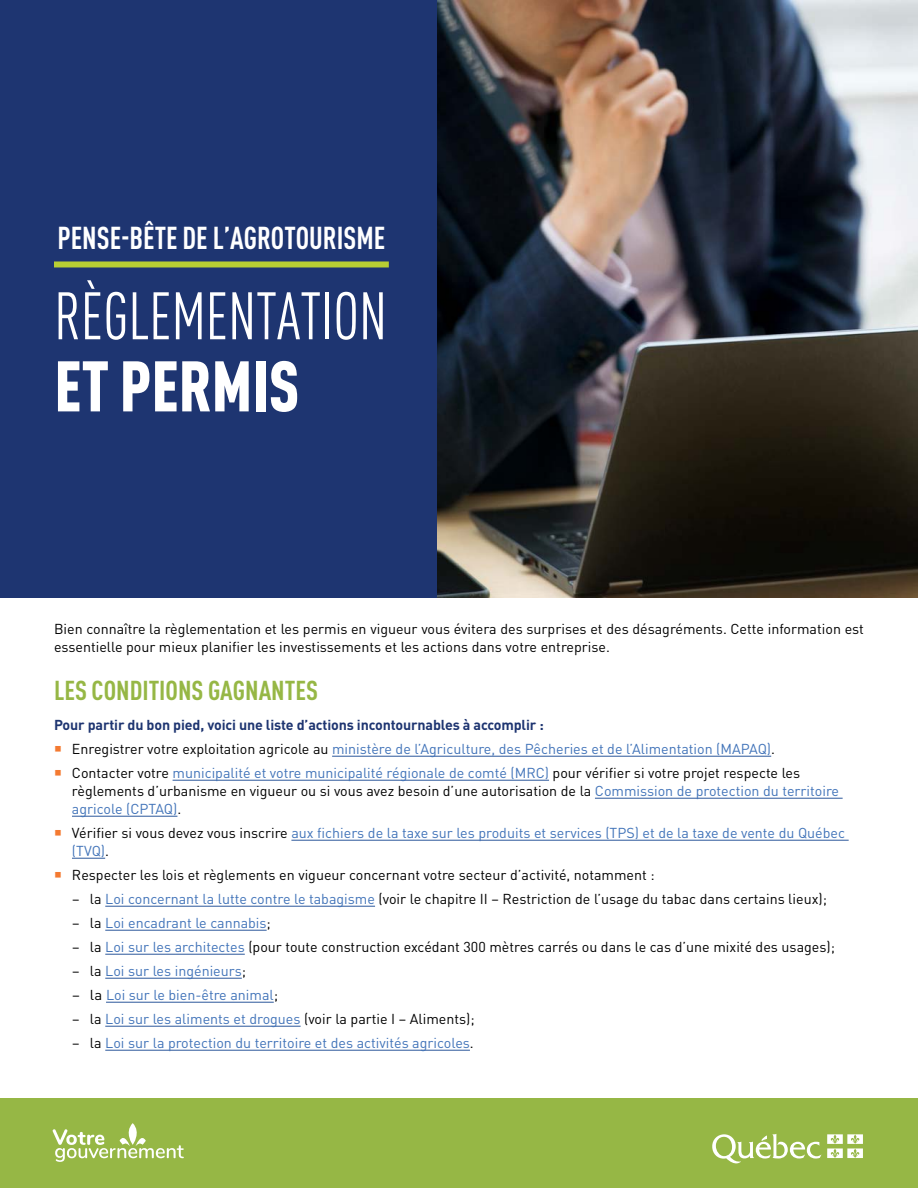
<style>
.page{position:relative;width:918px;height:1188px;background:#fff}
.page>*{position:absolute;margin:0;border:0;box-sizing:border-box;transform-origin:0 0}
.t1{font:900 condensed 70.35px "DINOT";color:#fff;scale:.93 1}
.t2{font:condensed 66px "DINOT";color:#fff;scale:.93 1}
.t3{font:700 condensed 31.2px "DINOT";color:#fff;scale:.93 1}
.t4{font:700 condensed 27px "DINOT";color:#96b745}
.t5{font:14.25px/18px "DINOT";color:#000}
.t6{font:14.25px/18px "DINOT";color:#4274b9}
.t7{font:700 14.25px "DINOT";letter-spacing:-.01em;color:#1e3571}
.s1{color:#000}
.s2{color:#4274b9}
</style>
<div class="page">
<img style="left:436px;top:0;width:482px;height:597px">
<div style="left:0;top:0;width:436px;height:597px;background:#1e3571"></div>
<div style="left:0;top:1098px;width:918px;height:90px;background:#96b745"></div>
<div style="left:54px;top:261px;width:335px;height:6px;background:#b8cf33"></div>
<svg style="left:53px;top:1123px;width:131px;height:39px"></svg>
<svg style="left:712px;top:1134px;width:109px;height:30px"></svg>
<svg style="left:827px;top:1134px;width:36px;height:24px"></svg>
<hr style="left:332px;top:756px;width:439px;height:1px;background:#2b579a">
<hr style="left:173px;top:780px;width:376px;height:1px;background:#2b579a">
<hr style="left:595px;top:798px;width:248px;height:1px;background:#2b579a">
<hr style="left:72px;top:816px;width:105px;height:1px;background:#2b579a">
<hr style="left:291px;top:840px;width:558px;height:1px;background:#2b579a">
<hr style="left:72px;top:858px;width:33px;height:1px;background:#2b579a">
<hr style="left:105px;top:906px;width:270px;height:1px;background:#2b579a">
<hr style="left:105px;top:930px;width:162px;height:1px;background:#2b579a">
<hr style="left:105px;top:954px;width:140px;height:1px;background:#2b579a">
<hr style="left:105px;top:978px;width:137px;height:1px;background:#2b579a">
<hr style="left:106px;top:1002px;width:168px;height:1px;background:#2b579a">
<hr style="left:105px;top:1026px;width:196px;height:1px;background:#2b579a">
<hr style="left:105px;top:1050px;width:365px;height:1px;background:#2b579a">
<h1 class="t3" style="left:57px;top:219px;width:354px">PENSE-BÊTE DE L’AGROTOURISME</h1>
<h1 class="t2" style="left:54px;top:278px;width:359px">RÈGLEMENTATION</h1>
<h1 class="t1" style="left:54px;top:343px;width:265px">ET PERMIS</h1>
<p class="t5" style="left:54px;top:619px;width:811px">Bien connaître la règlementation et les permis en vigueur vous évitera des surprises et des désagréments. Cette information est essentielle pour mieux planifier les investissements et les actions dans votre entreprise.</p>
<h3 class="t4" style="left:54px;top:674px;width:265px">LES CONDITIONS GAGNANTES</h3>
<h4 class="t7" style="left:54px;top:715px;width:491px">Pour partir du bon pied, voici une liste d’actions incontournables à accomplir :</h4>
<p class="t6" style="left:72px;top:740px;width:705px"><span class="s1">Enregistrer votre exploitation agricole au</span> ministère de l’Agriculture, des Pêcheries et de l’Alimentation (MAPAQ)<span class="s1">.</span></p>
<p class="t5" style="left:72px;top:764px;width:769px">Contacter votre <span class="s2">municipalité et votre municipalité régionale de comté (MRC)</span> pour vérifier si votre projet respecte les règlements d’urbanisme en vigueur ou si vous avez besoin d’une autorisation de la <span class="s2">Commission de protection du territoire agricole (CPTAQ)</span>.</p>
<p class="t6" style="left:72px;top:824px;width:775px"><span class="s1">Vérifier si vous devez vous inscrire</span> aux fichiers de la taxe sur les produits et services (TPS) et de la taxe de vente du Québec (TVQ)<span class="s1">.</span></p>
<p class="t5" style="left:72px;top:866px;width:584px">Respecter les lois et règlements en vigueur concernant votre secteur d’activité, notamment :</p>
<p class="t5" style="left:72px;top:890px;width:757px">– la <span class="s2">Loi concernant la lutte contre le tabagisme</span> (voir le chapitre II – Restriction de l’usage du tabac dans certains lieux);</p>
<p class="t6" style="left:72px;top:914px;width:200px"><span class="s1">– la</span> Loi encadrant le cannabis<span class="s1">;</span></p>
<p class="t5" style="left:72px;top:938px;width:765px">– la <span class="s2">Loi sur les architectes</span> (pour toute construction excédant 300 mètres carrés ou dans le cas d’une mixité des usages);</p>
<p class="t6" style="left:72px;top:962px;width:176px"><span class="s1">– la</span> Loi sur les ingénieurs<span class="s1">;</span></p>
<p class="t6" style="left:72px;top:986px;width:208px"><span class="s1">– la</span> Loi sur le bien-être animal<span class="s1">;</span></p>
<p class="t5" style="left:72px;top:1010px;width:404px">– la <span class="s2">Loi sur les aliments et drogues</span> (voir la partie I – Aliments);</p>
<p class="t6" style="left:72px;top:1034px;width:403px"><span class="s1">– la</span> Loi sur la protection du territoire et des activités agricoles<span class="s1">.</span></p>
</div>
